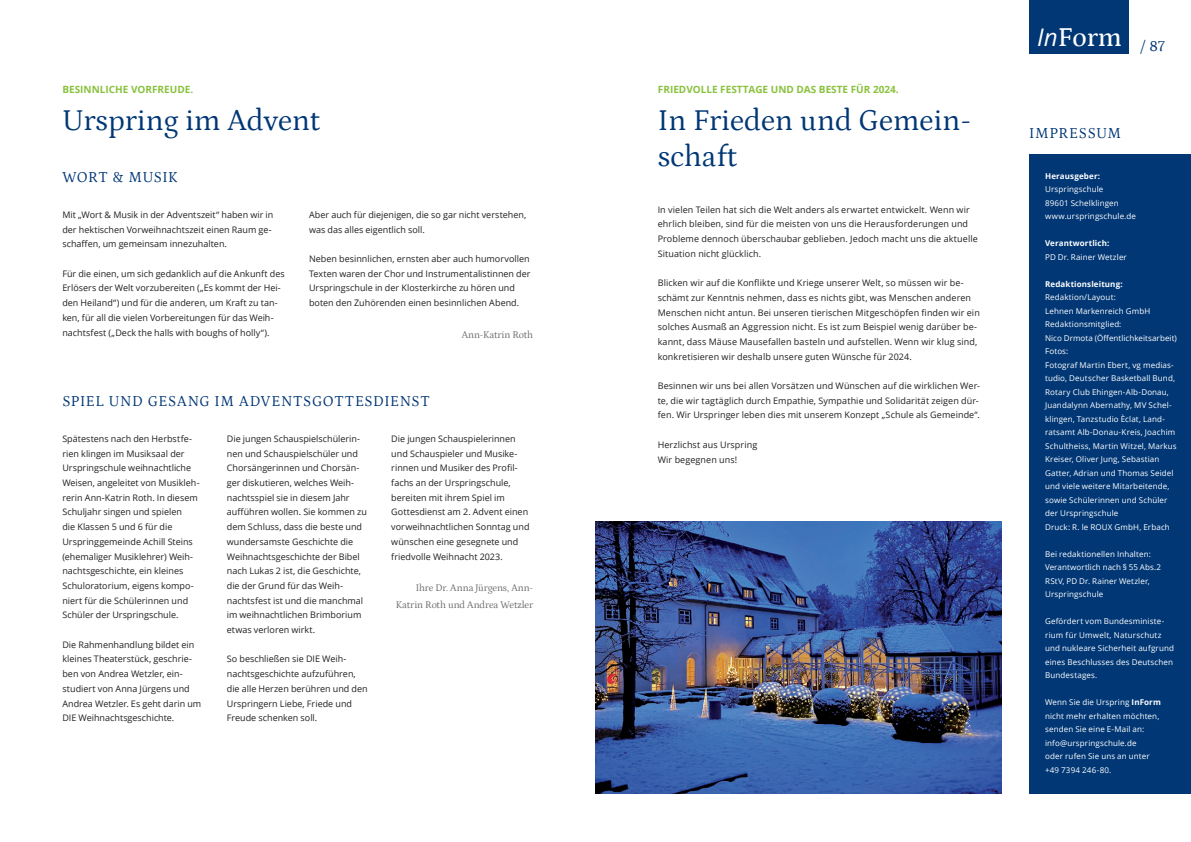
<style>
.page{position:relative;width:1191px;height:842px;background:#fff}
.page>*{position:absolute;margin:0;border:0;box-sizing:border-box;transform-origin:0 0}
.t1{font:30px/36px "Petrona";color:#013775}
.t2{font:500 27.1px "Petrona";color:#fff}
.t3{font:15px "Petrona";letter-spacing:.04em;color:#013775}
.t4{font:10px/17px "Petrona";letter-spacing:-.01em;color:#6c6d70;text-align:right}
.t5{font:700 10px "Open Sans";color:#89c23d}
.t6{font:9px/14.7px "Open Sans";color:#231f20}
.t7{font:8px/13.5px "Open Sans";letter-spacing:.015em;color:#fff}
.t8{font:700 8px "Open Sans";letter-spacing:.015em;color:#fff}
.s1{font-family:"Open Sans";font-weight:400;font-style:italic;font-size:24.2px}
.s2{font-weight:700}
</style>
<div class="page">
<div style="left:1029px;top:0;width:99px;height:54px;background:#013775"></div>
<div style="left:1029px;top:154px;width:162px;height:640px;background:#013775"></div>
<img style="left:595px;top:522px;width:406px;height:272px">
<p class="t5" style="left:62px;top:82px;width:132px">BESINNLICHE VORFREUDE.</p>
<p class="t5" style="left:658px;top:82px;width:242px">FRIEDVOLLE FESTTAGE UND DAS BESTE FÜR 2024.</p>
<h1 class="t1" style="left:658px;top:100px;width:315px">In Frieden und Gemein&shy;schaft</h1>
<h1 class="t1" style="left:62px;top:100px;width:259px">Urspring im Advent</h1>
<h3 class="t3" style="left:62px;top:166px;width:117px">WORT &amp; MUSIK</h3>
<p class="t6" style="left:62px;top:207px;width:212px">Mit „Wort &amp; Musik in der Adventszeit“ haben wir in der hektischen Vorweihnachtszeit einen Raum ge&shy;schaffen, um gemeinsam innezuhalten.</p>
<p class="t6" style="left:62px;top:266px;width:224px">Für die einen, um sich gedanklich auf die Ankunft des Erlösers der Welt vorzubereiten („Es kommt der Hei&shy;den Heiland“) und für die anderen, um Kraft zu tan&shy;ken, für all die vielen Vorbereitungen für das Weih&shy;nachtsfest („Deck the halls with boughs of holly“).</p>
<p class="t6" style="left:309px;top:207px;width:219px">Aber auch für diejenigen, die so gar nicht verstehen, was das alles eigentlich soll.</p>
<p class="t6" style="left:309px;top:251px;width:223px">Neben besinnlichen, ernsten aber auch humorvollen Texten waren der Chor und Instrumentalistinnen der Urspringschule in der Klosterkirche zu hören und boten den Zuhörenden einen besinnlichen Abend.</p>
<p class="t4" style="left:462px;top:325px;width:73px">Ann-Katrin Roth</p>
<h3 class="t3" style="left:62px;top:389px;width:369px">SPIEL UND GESANG IM ADVENTSGOTTESDIENST</h3>
<p class="t6" style="left:62px;top:431px;width:139px">Spätestens nach den Herbstfe&shy;rien klingen im Musiksaal der<br>Urspringschule weihnachtliche<br>Weisen, angeleitet von Musikleh&shy;rerin Ann-Katrin Roth. In diesem<br>Schuljahr singen und spielen<br>die Klassen 5 und 6 für die<br>Urspringgemeinde Achill Steins (ehemaliger Musiklehrer) Weih&shy;nachtsgeschichte, ein kleines<br>Schuloratorium, eigens kompo&shy;niert für die Schülerinnen und<br>Schüler der Urspringschule.</p>
<p class="t6" style="left:62px;top:637px;width:140px">Die Rahmenhandlung bildet ein kleines Theaterstück, geschrie&shy;ben von Andrea Wetzler, ein&shy;studiert von Anna Jürgens und<br>Andrea Wetzler. Es geht darin um<br>DIE Weihnachtsgeschichte.</p>
<p class="t6" style="left:227px;top:431px;width:142px">Die jungen Schauspielschülerin&shy;nen und Schauspielschüler und<br>Chorsängerinnen und Chorsän&shy;ger diskutieren, welches Weih&shy;nachtsspiel sie in diesem Jahr aufführen wollen. Sie kommen zu dem Schluss, dass die beste und wundersamste Geschichte die<br>Weihnachtsgeschichte der Bibel nach Lukas 2 ist, die Geschichte, die der Grund für das Weih&shy;nachtsfest ist und die manchmal im weihnachtlichen Brimborium etwas verloren wirkt.</p>
<p class="t6" style="left:227px;top:652px;width:142px">So beschließen sie DIE Weih&shy;nachtsgeschichte aufzuführen, die alle Herzen berühren und den<br>Urspringern Liebe, Friede und<br>Freude schenken soll.</p>
<p class="t6" style="left:391px;top:431px;width:140px">Die jungen Schauspielerinnen und Schauspieler und Musike&shy;rinnen und Musiker des Profil&shy;fachs an der Urspringschule, bereiten mit ihrem Spiel im<br>Gottesdienst am 2. Advent einen vorweihnachtlichen Sonntag und wünschen eine gesegnete und friedvolle Weihnacht 2023.</p>
<p class="t4" style="left:396px;top:579px;width:139px">Ihre Dr. Anna Jürgens, Ann-<br>Katrin Roth und Andrea Wetzler</p>
<p class="t6" style="left:657px;top:202px;width:321px">In vielen Teilen hat sich die Welt anders als erwartet entwickelt. Wenn wir ehrlich bleiben, sind für die meisten von uns die Herausforderungen und Probleme dennoch überschaubar geblieben. Jedoch macht uns die aktuelle Situation nicht glücklich.</p>
<p class="t6" style="left:657px;top:275px;width:323px">Blicken wir auf die Konflikte und Kriege unserer Welt, so müssen wir be&shy;schämt zur Kenntnis nehmen, dass es nichts gibt, was Menschen anderen Menschen nicht antun. Bei unseren tierischen Mitgeschöpfen finden wir ein solches Ausmaß an Aggression nicht. Es ist zum Beispiel wenig darüber be&shy;kannt, dass Mäuse Mausefallen basteln und aufstellen. Wenn wir klug sind, konkretisieren wir deshalb unsere guten Wünsche für 2024.</p>
<p class="t6" style="left:657px;top:378px;width:324px">Besinnen wir uns bei allen Vorsätzen und Wünschen auf die wirklichen Wer&shy;te, die wir tagtäglich durch Empathie, Sympathie und Solidarität zeigen dür&shy;fen. Wir Urspringer leben dies mit unserem Konzept „Schule als Gemeinde“.</p>
<p class="t6" style="left:657px;top:437px;width:101px">Herzlichst aus Urspring<br>Wir begegnen uns!</p>
<h2 class="t2" style="left:1037px;top:16px;width:86px"><span class="s1">In</span>Form</h2>
<h3 class="t3" style="left:1140px;top:34px;width:26px">/ 87</h3>
<h3 class="t3" style="left:1029px;top:121px;width:93px">IMPRESSUM</h3>
<p class="t8" style="left:1045px;top:170px;width:57px">Herausgeber:</p>
<p class="t7" style="left:1045px;top:182px;width:92px">Urspringschule<br>89601 Schelklingen www.urspringschule.de</p>
<p class="t8" style="left:1045px;top:238px;width:66px">Verantwortlich:</p>
<p class="t7" style="left:1045px;top:250px;width:83px">PD Dr. Rainer Wetzler</p>
<p class="t8" style="left:1045px;top:278px;width:79px">Redaktionsleitung:</p>
<p class="t7" style="left:1045px;top:290px;width:133px">Redaktion/Layout:<br>Lehnen Markenreich GmbH<br>Redaktionsmitglied:<br>Nico Drmota (Öffentlichkeitsarbeit)<br>Fotos:<br>Fotograf Martin Ebert, vg medias&shy;tudio, Deutscher Basketball Bund,<br>Rotary Club Ehingen-Alb-Donau,<br>Juandalynn Abernathy, MV Schel&shy;klingen, Tanzstudio Èclat, Land&shy;ratsamt Alb-Donau-Kreis, Joachim<br>Schultheiss, Martin Witzel, Markus<br>Kreiser, Oliver Jung, Sebastian<br>Gatter, Adrian und Thomas Seidel und viele weitere Mitarbeitende, sowie Schülerinnen und Schüler der Urspringschule<br>Druck: R. le ROUX GmbH, Erbach</p>
<p class="t7" style="left:1045px;top:547px;width:117px">Bei redaktionellen Inhalten:<br>Verantwortlich nach § 55 Abs.2<br>RStV, PD Dr. Rainer Wetzler,<br>Urspringschule</p>
<p class="t7" style="left:1045px;top:614px;width:130px">Gefördert vom Bundesministe&shy;rium für Umwelt, Naturschutz und nukleare Sicherheit aufgrund eines Beschlusses des Deutschen<br>Bundestages.</p>
<p class="t7" style="left:1045px;top:695px;width:117px">Wenn Sie die Urspring <span class="s2">InForm </span>nicht mehr erhalten möchten, senden Sie eine E-Mail an: info@urspringschule.de<br>oder rufen Sie uns an unter +49 7394 246-80.</p>
</div>
